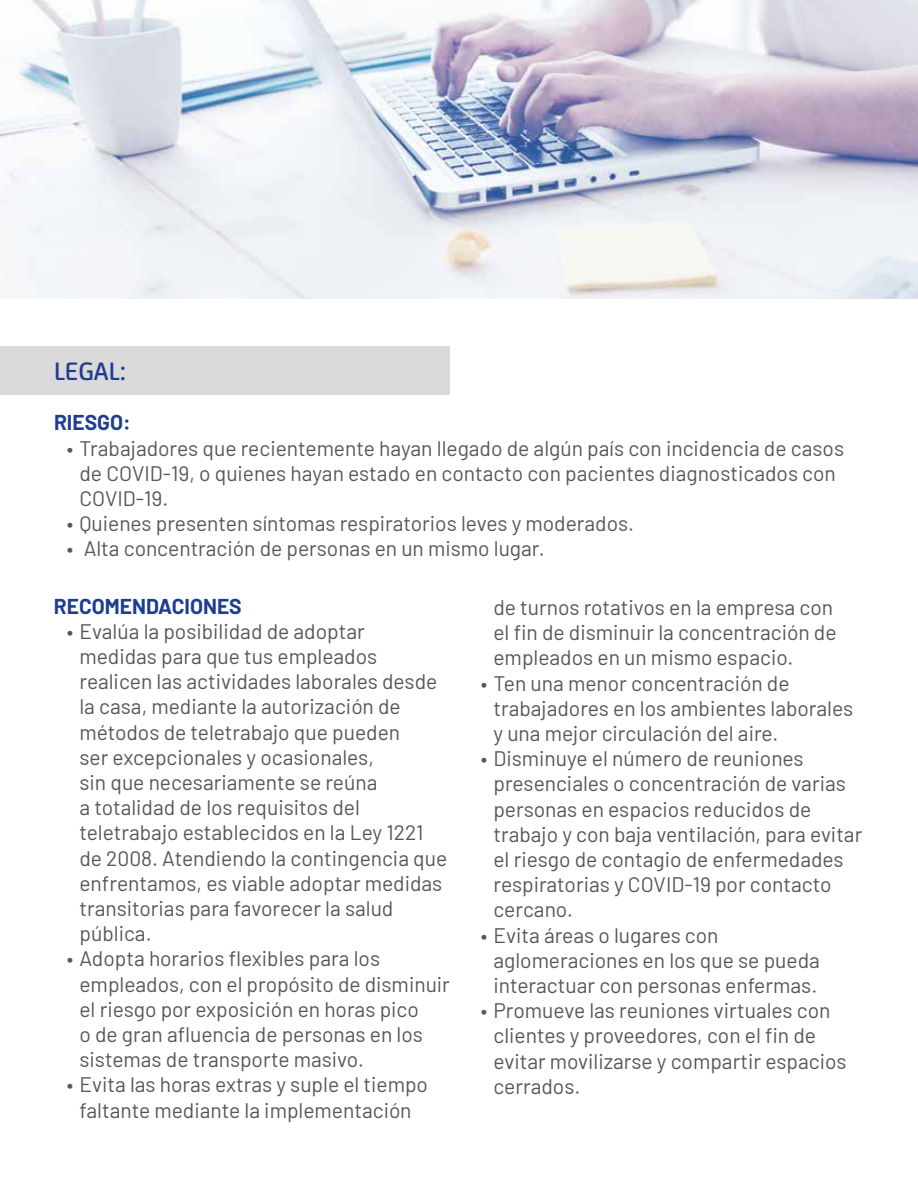
<style>
.page{position:relative;width:918px;height:1188px;background:#fff}
.page>*{position:absolute;margin:0;border:0;box-sizing:border-box;transform-origin:0 0}
.t1{font:500 27px "FS Joey";color:#1d3d90}
.t2{font:21px/25.2px "Barlow";color:#575756}
.t3{font:700 21px "Barlow";color:#1d3d90}
</style>
<div class="page">
<img style="left:1px;top:0;width:917px;height:298px">
<div style="left:1px;top:347px;width:449px;height:48px;background:#dadada"></div>
<p class="t1" style="left:54px;top:351px;width:73px">LEGAL:</p>
<p class="t3" style="left:54px;top:407px;width:78px">RIESGO:</p>
<p class="t2" style="left:79px;top:434px;width:766px;text-indent:-13px">• Trabajadores que recientemente hayan llegado de algún país con incidencia de casos de COVID-19, o quienes hayan estado en contacto con pacientes diagnosticados con<br>COVID-19.</p>
<p class="t2" style="left:67px;top:509px;width:569px">• Quienes presenten síntomas respiratorios leves y moderados.</p>
<p class="t2" style="left:67px;top:535px;width:479px">• Alta concentración de personas en un mismo lugar.</p>
<p class="t3" style="left:54px;top:590px;width:189px">RECOMENDACIONES</p>
<p class="t2" style="left:79px;top:617px;width:369px;text-indent:-13px">• Evalúa la posibilidad de adoptar medidas para que tus empleados realicen las actividades laborales desde la casa, mediante la autorización de métodos de teletrabajo que pueden<br>ser excepcionales y ocasionales,<br>sin que necesariamente se reúna<br>a totalidad de los requisitos del teletrabajo establecidos en la Ley 1221 de 2008. Atendiendo la contingencia que enfrentamos, es viable adoptar medidas transitorias para favorecer la salud pública.</p>
<p class="t2" style="left:79px;top:945px;width:372px;text-indent:-13px">• Adopta horarios flexibles para los empleados, con el propósito de disminuir el riesgo por exposición en horas pico<br>o de gran afluencia de personas en los sistemas de transporte masivo.</p>
<p class="t2" style="left:67px;top:1071px;width:363px;text-align:center">• Evita las horas extras y suple el tiempo faltante mediante la implementación</p>
<p class="t2" style="left:493px;top:593px;width:345px">de turnos rotativos en la empresa con el fin de disminuir la concentración de empleados en un mismo espacio.</p>
<p class="t2" style="left:493px;top:669px;width:361px;text-indent:-13px">• Ten una menor concentración de trabajadores en los ambientes laborales y una mejor circulación del aire.</p>
<p class="t2" style="left:493px;top:744px;width:370px;text-indent:-13px">• Disminuye el número de reuniones presenciales o concentración de varias personas en espacios reducidos de trabajo y con baja ventilación, para evitar el riesgo de contagio de enfermedades respiratorias y COVID-19 por contacto cercano.</p>
<p class="t2" style="left:493px;top:921px;width:328px;text-indent:-13px">• Evita áreas o lugares con aglomeraciones en los que se pueda interactuar con personas enfermas.</p>
<p class="t2" style="left:493px;top:996px;width:355px;text-indent:-13px">• Promueve las reuniones virtuales con clientes y proveedores, con el fin de evitar movilizarse y compartir espacios cerrados.</p>
</div>
